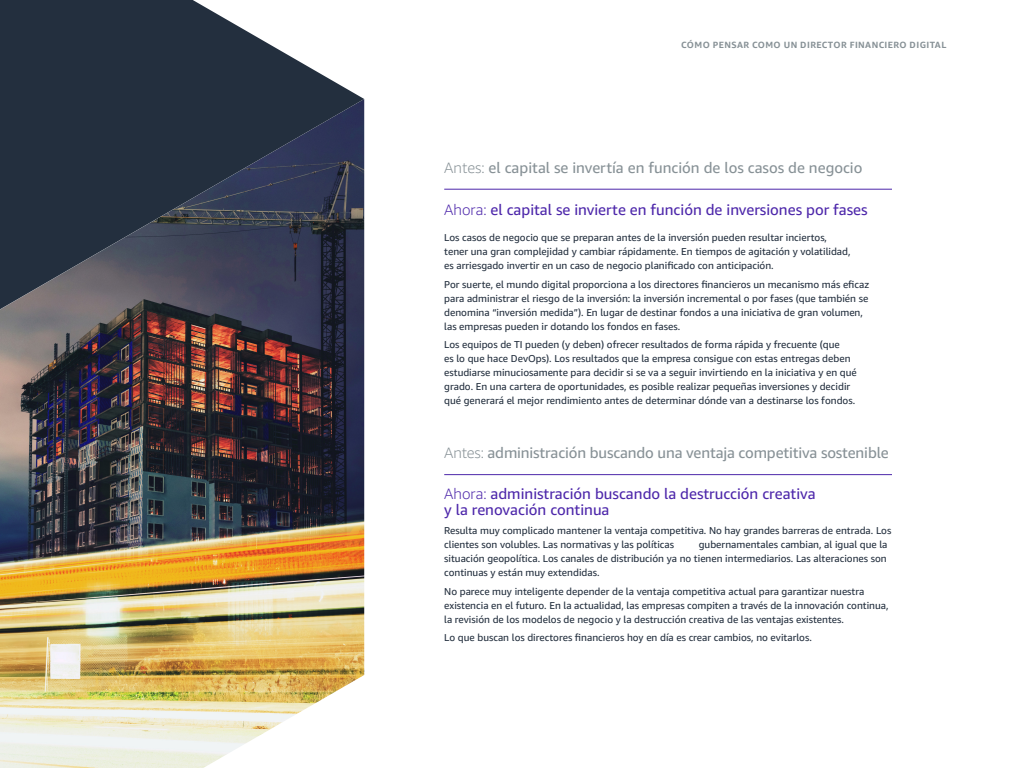
<style>
.page{position:relative;width:1024px;height:768px;background:#fff}
.page>*{position:absolute;margin:0;border:0;box-sizing:border-box;transform-origin:0 0}
.t1{font:15px/16px "Amazon Ember";color:#4d27aa}
.t2{font:15px "Amazon Ember";letter-spacing:-.01em;color:#879196}
.t3{font:10px/14px "Amazon Ember";color:#232f3e}
.t4{font:700 9px "Amazon Ember";letter-spacing:.045em;color:#879196}
.s1{font-weight:300}
</style>
<div class="page">
<img style="left:0;top:309px;width:364px;height:459px">
<svg style="left:0;top:0;width:364px;height:309px;background:#3a4352"></svg>
<hr style="left:444px;top:189px;width:448px;height:1px;background:#4d27aa">
<hr style="left:444px;top:474px;width:448px;height:1px;background:#4d27aa">
<p class="t4" style="left:681px;top:40px;width:266px">CÓMO PENSAR COMO UN DIRECTOR FINANCIERO DIGITAL</p>
<p class="t2" style="left:444px;top:158px;width:420px"><span class="s1">Antes:</span> el capital se invertía en función de los casos de negocio</p>
<p class="t1" style="left:444px;top:202px;width:425px"><span class="s1">Ahora:</span> el capital se invierte en función de inversiones por fases</p>
<p class="t3" style="left:444px;top:231px;width:408px">Los casos de negocio que se preparan antes de la inversión pueden resultar inciertos, tener una gran complejidad y cambiar rápidamente. En tiempos de agitación y volatilidad, es arriesgado invertir en un caso de negocio planificado con anticipación.</p>
<p class="t3" style="left:444px;top:277px;width:426px">Por suerte, el mundo digital proporciona a los directores financieros un mecanismo más eficaz para administrar el riesgo de la inversión: la inversión incremental o por fases (que también se denomina “inversión medida”). En lugar de destinar fondos a una iniciativa de gran volumen, las empresas pueden ir dotando los fondos en fases.</p>
<p class="t3" style="left:444px;top:338px;width:414px">Los equipos de TI pueden (y deben) ofrecer resultados de forma rápida y frecuente (que<br>es lo que hace DevOps). Los resultados que la empresa consigue con estas entregas deben estudiarse minuciosamente para decidir si se va a seguir invirtiendo en la iniciativa y en qué grado. En una cartera de oportunidades, es posible realizar pequeñas inversiones y decidir qué generará el mejor rendimiento antes de determinar dónde van a destinarse los fondos.</p>
<p class="t2" style="left:444px;top:443px;width:446px"><span class="s1">Antes:</span> administración buscando una ventaja competitiva sostenible</p>
<p class="t1" style="left:444px;top:486px;width:373px"><span class="s1">Ahora:</span> administración buscando la destrucción creativa y la renovación continua</p>
<p class="t3" style="left:444px;top:524px;width:449px">Resulta muy complicado mantener la ventaja competitiva. No hay grandes barreras de entrada. Los clientes son volubles. Las normativas y las políticas</p>
<p class="t3" style="left:444px;top:538px;width:445px;text-align:justify;text-indent:255px">gubernamentales cambian, al igual que la situación geopolítica. Los canales de distribución ya no tienen intermediarios. Las alteraciones son continuas y están muy extendidas.</p>
<p class="t3" style="left:444px;top:584px;width:446px">No parece muy inteligente depender de la ventaja competitiva actual para garantizar nuestra existencia en el futuro. En la actualidad, las empresas compiten a través de la innovación continua, la revisión de los modelos de negocio y la destrucción creativa de las ventajas existentes.</p>
<p class="t3" style="left:444px;top:631px;width:369px">Lo que buscan los directores financieros hoy en día es crear cambios, no evitarlos.</p>
</div>
